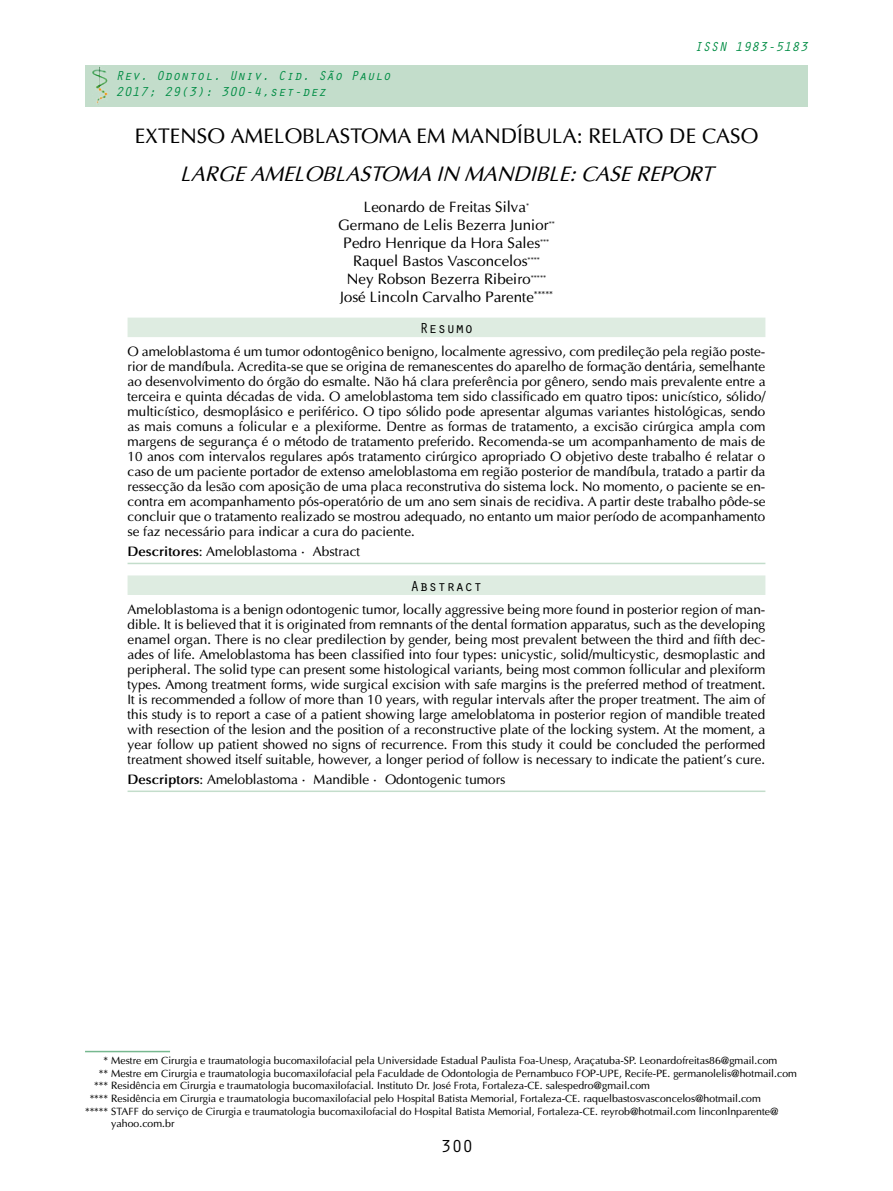
<style>
.page{position:relative;width:893px;height:1191px;background:#fff}
.page>*{position:absolute;margin:0;border:0;box-sizing:border-box;transform-origin:0 0}
.t1{font:21px "Optima";color:#000}
.t2{font:italic 21px "Optima";color:#000}
.t3{font:18px "Orator Std";color:#000}
.t4{font:15px/18px "Optima";color:#000;text-align:center}
.t5{font:15px "Orator Std";color:#000}
.t6{font:13.5px/15px "Optima";color:#000;text-align:justify}
.t7{font:italic 13.5px/16.2px "Orator Std";color:#008c44}
.t8{font:10.5px "Optima";color:#000}
.s1{font-weight:700}
.s2{color:#fff}
</style>
<div class="page">
<div style="left:85px;top:65px;width:723px;height:41px;background:#c3ddcb"></div>
<img style="left:92px;top:67px;width:15px;height:37px">
<div style="left:128px;top:317px;width:637px;height:20px;background:#deece1"></div>
<hr style="left:128px;top:562px;width:637px;height:2px;background:#c3ddcb">
<div style="left:128px;top:575px;width:637px;height:20px;background:#deece1"></div>
<hr style="left:128px;top:790px;width:637px;height:2px;background:#c3ddcb">
<hr style="left:85px;top:1050px;width:85px;height:2px;background:#76b88f">
<p class="t7" style="left:116px;top:66px;width:277px">Rev. Odontol. Univ. Cid. São Paulo<br>2017; 29(3): 300-4,set-dez</p>
<p class="t7" style="left:694px;top:38px;width:115px">ISSN 1983-5183</p>
<h1 class="t1" style="left:135px;top:123px;width:625px">EXTENSO AMELOBLASTOMA EM MANDÍBULA: RELATO DE CASO</h1>
<h1 class="t2" style="left:180px;top:161px;width:534px">LARGE AMELOBLASTOMA IN MANDIBLE: CASE REPORT</h1>
<p class="t4" style="left:338px;top:198px;width:218px">Leonardo de Freitas Silva<sup>*<br></sup>Germano de Lelis Bezerra Junior<sup>**<br></sup>Pedro Henrique da Hora Sales<sup>***<br></sup>Raquel Bastos Vasconcelos<sup>****<br></sup>Ney Robson Bezerra Ribeiro<sup>*****<br></sup>José Lincoln Carvalho Parente<sup>*****</sup></p>
<p class="t5" style="left:419px;top:317px;width:55px">Resumo</p>
<p class="t6" style="left:128px;top:344px;width:639px">O ameloblastoma é um tumor odontogênico benigno, localmente agressivo, com predileção pela região poste&shy;rior de mandíbula. Acredita-se que se origina de remanescentes do aparelho de formação dentária, semelhante ao desenvolvimento do órgão do esmalte. Não há clara preferência por gênero, sendo mais prevalente entre a terceira e quinta décadas de vida. O ameloblastoma tem sido classificado em quatro tipos: unicístico, sólido/ multicístico, desmoplásico e periférico. O tipo sólido pode apresentar algumas variantes histológicas, sendo as mais comuns a folicular e a plexiforme. Dentre as formas de tratamento, a excisão cirúrgica ampla com margens de segurança é o método de tratamento preferido. Recomenda-se um acompanhamento de mais de 10 anos com intervalos regulares após tratamento cirúrgico apropriado O objetivo deste trabalho é relatar o caso de um paciente portador de extenso ameloblastoma em região posterior de mandíbula, tratado a partir da ressecção da lesão com aposição de uma placa reconstrutiva do sistema lock. No momento, o paciente se en&shy;contra em acompanhamento pós-operatório de um ano sem sinais de recidiva. A partir deste trabalho pôde-se concluir que o tratamento realizado se mostrou adequado, no entanto um maior período de acompanhamento se faz necessário para indicar a cura do paciente.</p>
<p class="t6" style="left:128px;top:543px;width:234px"><span class="s1">Descritores</span>: Ameloblastoma • Abstract</p>
<p class="t5" style="left:410px;top:575px;width:73px">Abstract</p>
<p class="t6" style="left:128px;top:602px;width:639px">Ameloblastoma is a benign odontogenic tumor, locally aggressive being more found in posterior region of man&shy;dible. It is believed that it is originated from remnants of the dental formation apparatus, such as the developing enamel organ. There is no clear predilection by gender, being most prevalent between the third and fifth dec&shy;ades of life. Ameloblastoma has been classified into four types: unicystic, solid/multicystic, desmoplastic and peripheral. The solid type can present some histological variants, being most common follicular and plexiform types. Among treatment forms, wide surgical excision with safe margins is the preferred method of treatment.<br>It is recommended a follow of more than 10 years, with regular intervals after the proper treatment. The aim of this study is to report a case of a patient showing large ameloblatoma in posterior region of mandible treated with resection of the lesion and the position of a reconstructive plate of the locking system. At the moment, a year follow up patient showed no signs of recurrence. From this study it could be concluded the performed treatment showed itself suitable, however, a longer period of follow is necessary to indicate the patient’s cure.</p>
<p class="t6" style="left:128px;top:771px;width:379px"><span class="s1">Descriptors</span>: Ameloblastoma • Mandible • Odontogenic tumors</p>
<p class="t8" style="left:85px;top:1054px;width:694px"><span class="s2">****</span>* Mestre em Cirurgia e traumatologia bucomaxilofacial pela Universidade Estadual Paulista Foa-Unesp, Araçatuba-SP. Leonardofreitas86@gmail.com</p>
<p class="t8" style="left:85px;top:1066px;width:713px"><span class="s2">***</span>** Mestre em Cirurgia e traumatologia bucomaxilofacial pela Faculdade de Odontologia de Pernambuco FOP-UPE, Recife-PE. germanolelis@hotmail.com</p>
<p class="t8" style="left:85px;top:1079px;width:566px"><span class="s2">**</span>*** Residência em Cirurgia e traumatologia bucomaxilofacial. Instituto Dr. José Frota, Fortaleza-CE. salespedro@gmail.com</p>
<p class="t8" style="left:85px;top:1092px;width:677px"><span class="s2">*</span>**** Residência em Cirurgia e traumatologia bucomaxilofacial pelo Hospital Batista Memorial, Fortaleza-CE. raquelbastosvasconcelos@hotmail.com</p>
<p class="t8" style="left:85px;top:1104px;width:695px">***** STAFF do serviço de Cirurgia e traumatologia bucomaxilofacial do Hospital Batista Memorial, Fortaleza-CE. reyrob@hotmail.com linconlnparente@</p>
<p class="t8" style="left:111px;top:1117px;width:65px">yahoo.com.br</p>
<h2 class="t3" style="left:441px;top:1133px;width:34px">300</h2>
</div>
